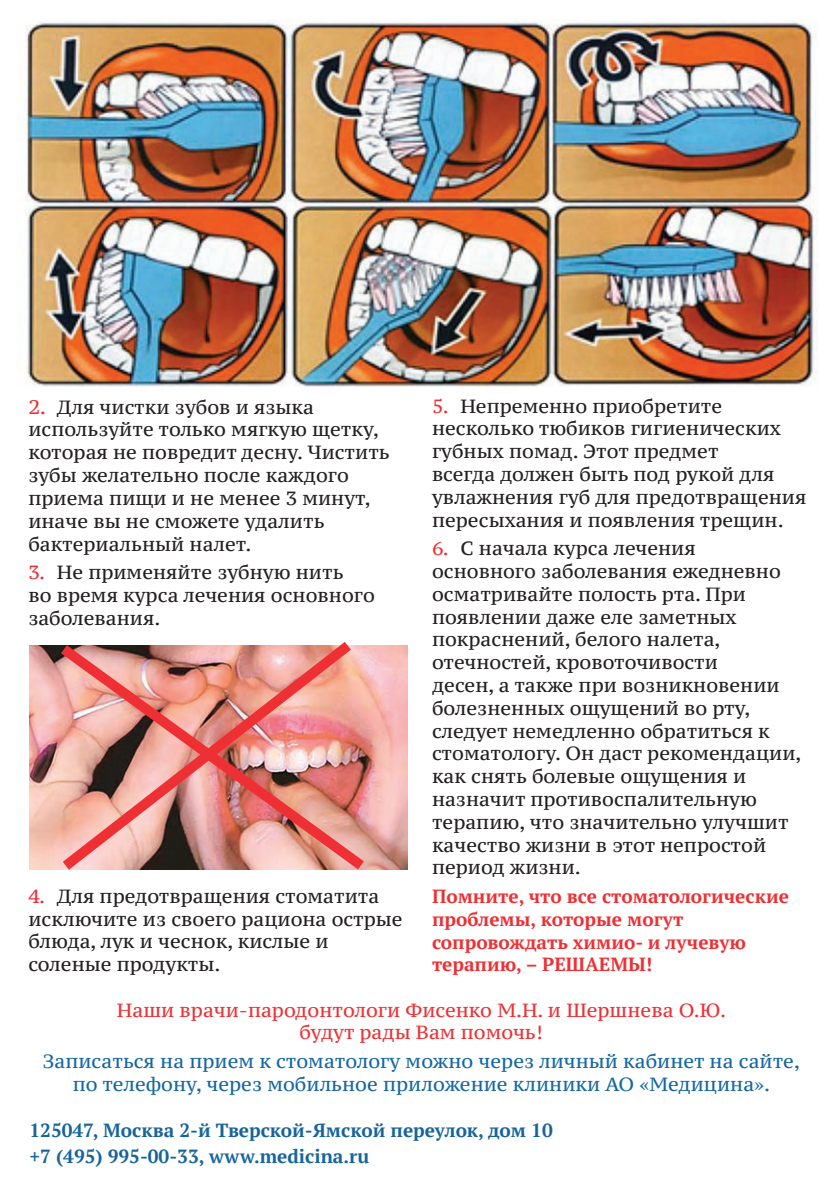
<style>
.page{position:relative;width:840px;height:1191px;background:#fff}
.page>*{position:absolute;margin:0;border:0;box-sizing:border-box;transform-origin:0 0}
.Paragraph_Style_1{font:19px/22.8px "PT Serif Caption";color:#231f20}
.Paragraph_Style_1-2{font:19px/22.8px "PT Serif Caption";color:#1567a0;text-align:center}
.Paragraph_Style_1-3{font:700 19px/22.8px "PT Serif";color:#ee3034}
.t1{font:700 19px "PT Serif";color:#17649b}
.Paragraph_Style_1-4{font:19px/22.8px "PT Serif Caption";color:#ee3034;text-align:center}
.s1{color:#ee3034}
.s2{font-size:20px;color:#ee3034}
</style>
<div class="page">
<img style="left:25px;top:20px;width:793px;height:367px">
<img style="left:29px;top:645px;width:378px;height:224px">
<svg style="left:50px;top:645px;width:325px;height:225px;background:#e2a39e"></svg>
<img style="left:52px;top:642px;width:310px;height:228px">
<p class="Paragraph_Style_1" style="left:432px;top:394px;width:375px"><span class="s1">5.</span> Непременно приобретите несколько тюбиков гигиенических губных помад. Этот предмет<br>всегда должен быть под рукой для увлажнения губ для предотвращения пересыхания и появления трещин.</p>
<p class="Paragraph_Style_1" style="left:432px;top:537px;width:371px"><span class="s1">6.</span> С начала курса лечения основного заболевания ежедневно осматривайте полость рта. При появлении даже еле заметных покраснений, белого налета, отечностей, кровоточивости<br>десен, а также при возникновении болезненных ощущений во рту, следует немедленно обратиться к стоматологу. Он даст рекомендации, как снять болевые ощущения и назначит противоспалительную терапию, что значительно улучшит качество жизни в этот непростой период жизни.</p>
<p class="Paragraph_Style_1-3" style="left:432px;top:884px;width:358px">Помните, что все стоматологические проблемы, которые могут сопровождать химио- и лучевую терапию, – РЕШАЕМЫ!</p>
<p class="Paragraph_Style_1-4" style="left:117px;top:998px;width:610px">Наши врачи-пародонтологи Фисенко М.Н. и Шершнева О.Ю. будут рады Вам помочь!</p>
<p class="Paragraph_Style_1-2" style="left:43px;top:1049px;width:758px">Записаться на прием к стоматологу можно через личный кабинет на сайте, по телефону, через мобильное приложение клиники АО «Медицина».</p>
<p class="Paragraph_Style_1" style="left:28px;top:395px;width:363px"><span class="s2">2.</span> Для чистки зубов и языка используйте только мягкую щетку, которая не повредит десну. Чистить зубы желательно после каждого приема пищи и не менее 3 минут, иначе вы не сможете удалить бактериальный налет.</p>
<p class="Paragraph_Style_1" style="left:28px;top:561px;width:348px"><span class="s1">3.</span> Не применяйте зубную нить<br>во время курса лечения основного заболевания.</p>
<p class="Paragraph_Style_1" style="left:28px;top:884px;width:375px"><span class="s1">4.</span> Для предотвращения стоматита исключите из своего рациона острые блюда, лук и чеснок, кислые и соленые продукты.</p>
<p class="t1" style="left:29px;top:1117px;width:524px">125047, Москва 2-й Тверской-Ямской переулок, дом 10</p>
<p class="t1" style="left:29px;top:1143px;width:341px">+7 (495) 995-00-33, www.medicina.ru</p>
</div>
